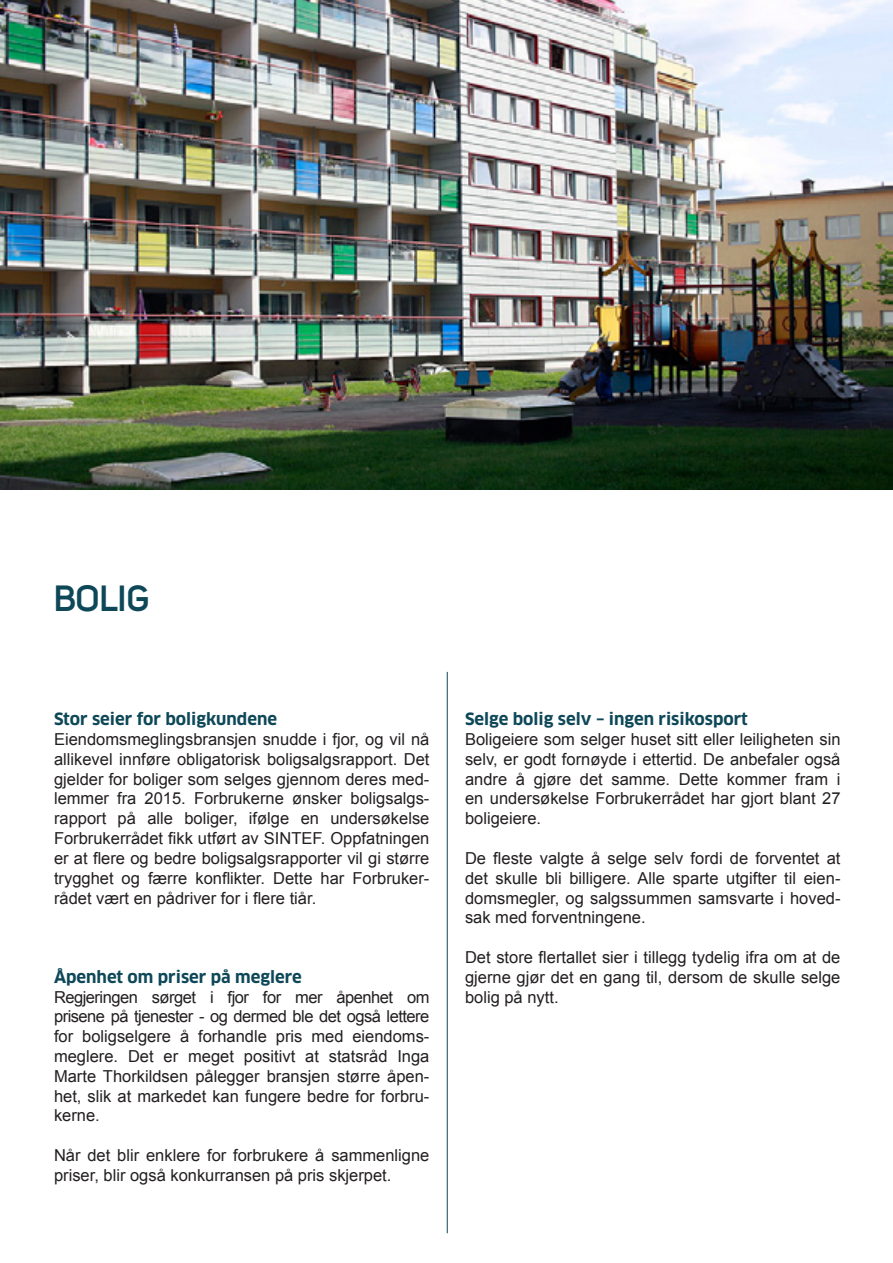
<style>
.page{position:relative;width:893px;height:1263px;background:#fff}
.page>*{position:absolute;margin:0;border:0;box-sizing:border-box;transform-origin:0 0}
.t1{font:700 36px "Uni Sans Semi";letter-spacing:-.015em;color:#0e4858}
.t2{font:16.5px/19.8px "Arial";color:#231f20;text-align:justify}
.t3{font:700 16.5px "Clan OT";color:#0e4858}
.s1{color:#323232}
</style>
<div class="page">
<img style="left:0;top:0;width:893px;height:489px">
<hr style="left:447px;top:672px;width:1px;height:561px;background:#0e4858">
<p class="t1" style="left:54px;top:577px;width:99px">BOLIG</p>
<p class="t3" style="left:54px;top:710px;width:225px">Stor seier for boligkundene</p>
<p class="t2" style="left:54px;top:729px;width:377px">Eiendomsmeglingsbransjen snudde i fjor, og vil nå allikevel innføre obligatorisk boligsalgsrapport. Det gjelder for boliger som selges gjennom deres med&shy;lemmer fra 2015. Forbrukerne ønsker boligsalgs&shy;rapport på alle boliger, ifølge en undersøkelse Forbrukerrådet fikk utført av SINTEF. Oppfatningen er at flere og bedre boligsalgsrapporter vil gi større trygghet og færre konflikter. Dette har Forbruker&shy;rådet vært en pådriver for i flere tiår.</p>
<p class="t3" style="left:54px;top:967px;width:249px">Åpenhet om priser på meglere</p>
<p class="t2" style="left:54px;top:987px;width:377px">Regjeringen sørget i fjor for mer åpenhet om prisene på tjenester - og dermed ble det også lettere for boligselgere å forhandle pris med eiendoms&shy;meglere. Det er meget positivt at statsråd Inga Marte Thorkildsen pålegger bransjen større åpen&shy;het, slik at markedet kan fungere bedre for forbru&shy;kerne<span class="s1">.</span></p>
<p class="t2" style="left:54px;top:1145px;width:377px">Når det blir enklere for forbrukere å sammenligne priser, blir også konkurransen på pris skjerpet.</p>
<p class="t3" style="left:465px;top:710px;width:284px">Selge bolig selv – ingen risikosport</p>
<p class="t2" style="left:465px;top:729px;width:377px">Boligeiere som selger huset sitt eller leiligheten sin selv, er godt fornøyde i ettertid. De anbefaler også andre å gjøre det samme. Dette kommer fram i en undersøkelse Forbrukerrådet har gjort blant 27 boligeiere.</p>
<p class="t2" style="left:465px;top:848px;width:377px">De fleste valgte å selge selv fordi de forventet at det skulle bli billigere. Alle sparte utgifter til eien&shy;domsmegler, og salgssummen samsvarte i hoved&shy;sak med forventningene.</p>
<p class="t2" style="left:465px;top:947px;width:377px">Det store flertallet sier i tillegg tydelig ifra om at de gjerne gjør det en gang til, dersom de skulle selge bolig på nytt.</p>
</div>
